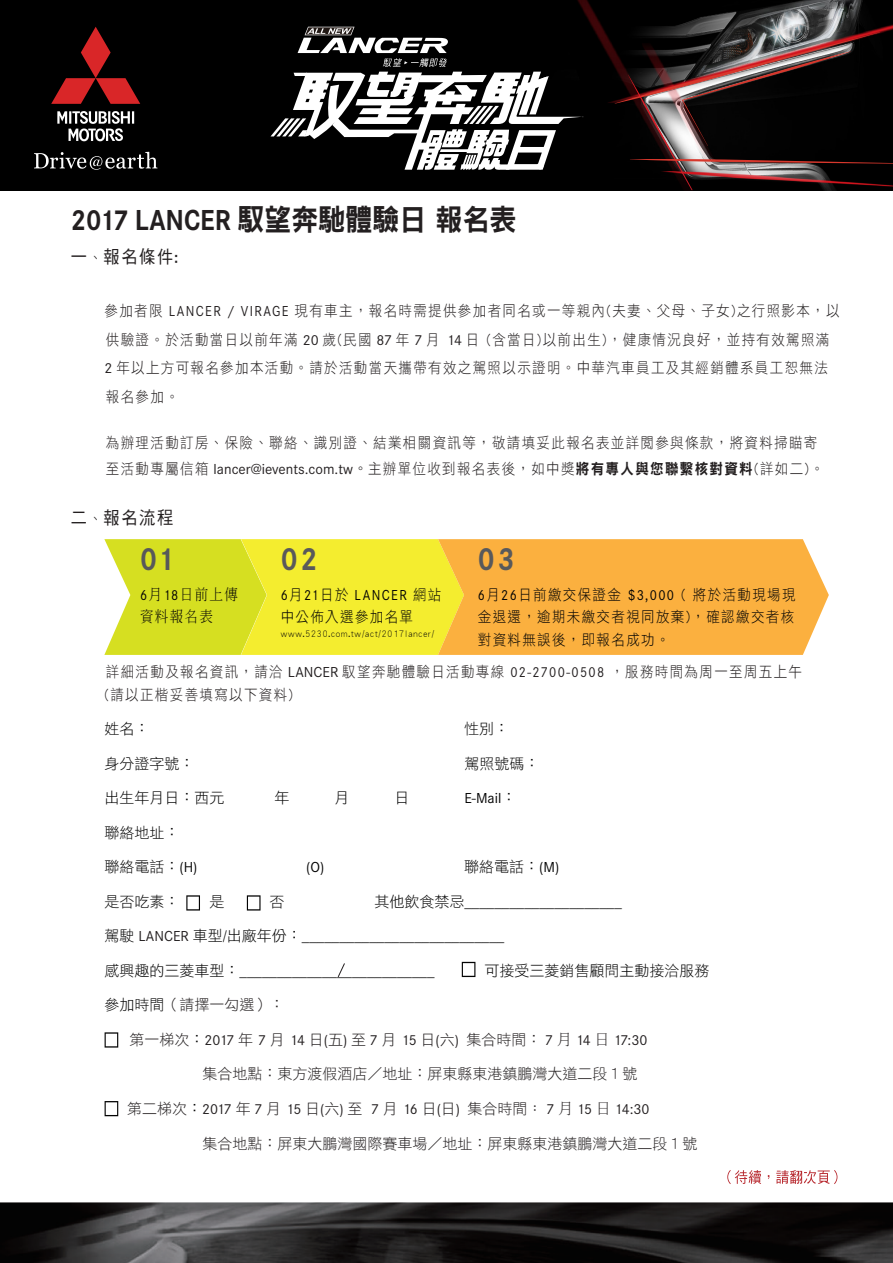
<style>
.page{position:relative;width:893px;height:1263px;background:#fff}
.page>*{position:absolute;margin:0;border:0;box-sizing:border-box;transform-origin:0 0}
.t1{font:700 33px "Corporate S";color:#59595b;scale:.9 1}
.t2{font:700 33px "Corporate S";color:#57585a;scale:.9 1}
.t3{font:700 30px "Corporate S";color:#231f20;scale:.9 1}
.t4{font:18px "DF Hei Std W5";letter-spacing:.1em;color:#231f20;scale:.9 1}
.t5{font:15px/28.5px "DF Hei Std W3";letter-spacing:.1em;color:#231f20;scale:.9 1}
.t6{font:15px "DF Hei Std W3";color:#030303}
.t7{font:15px "Corporate S";letter-spacing:-.055em;color:#231f20}
.t8{font:15px "DF Hei Std W3";color:#231f20}
.t9{font:15px/22.5px "DF Hei Std W3";color:#030303;text-align:justify;scale:.9 1}
.t10{font:15px "Corporate S";letter-spacing:.1em;color:#030303;scale:.9 1}
.t11{font:300 15px "Adobe Ming Std";letter-spacing:.1em;color:#030303;scale:.9 1}
.t12{font:15px "Corporate S";letter-spacing:.1em;color:#030303}
.t13{font:15px "DF Hei Std W3";letter-spacing:.1em;color:#030303;scale:.9 1}
.t14{font:9.75px "DF Hei Std W3";letter-spacing:.1em;color:#030303;scale:.9 1}
.s1{font-family:"DF Hei Std W9";font-weight:400}
.s2{font-family:"DF Hei Std W3";font-size:15px}
.s3{font-family:"Corporate S"}
.s4{font-family:"Adobe Ming Std";font-weight:300}
.s5{font-family:"DF Hei Std W9"}
.s6{font-family:"Corporate S";font-weight:400}
.s7{font-family:"DF Hei Std W3"}
.s8{font-family:"Corporate S";color:#231f20}
.s9{color:#030303}
.s10{font-family:"DF Hei Std W3";color:#030303}
</style>
<div class="page">
<div style="left:0;top:0;width:893px;height:190px;background:#000"></div>
<img style="left:331px;top:0;width:562px;height:117px">
<svg style="left:615px;top:32px;width:278px;height:158px"></svg>
<img style="left:0;top:895px;width:893px;height:368px">
<svg style="left:105px;top:1032px;width:13px;height:15px"></svg>
<svg style="left:105px;top:1101px;width:13px;height:15px"></svg>
<svg style="left:462px;top:962px;width:13px;height:15px"></svg>
<svg style="left:186px;top:895px;width:14px;height:15px"></svg>
<svg style="left:247px;top:895px;width:14px;height:15px"></svg>
<svg style="left:337px;top:962px;width:8px;height:16px"></svg>
<svg style="left:271px;top:27px;width:312px;height:143px"></svg>
<svg style="left:34px;top:152px;width:123px;height:18px"></svg>
<svg style="left:51px;top:27px;width:89px;height:77px"></svg>
<svg style="left:57px;top:111px;width:77px;height:30px"></svg>
<svg style="left:104px;top:539px;width:334px;height:116px;background:#e8e832"></svg>
<svg style="left:438px;top:539px;width:391px;height:116px;background:#fab445"></svg>
<h2 class="t3" style="left:71px;top:202px;width:497px">2017 LANCER <span class="s1">馭望奔馳體驗日 報名表</span></h2>
<p class="t4" style="left:71px;top:247px;width:120px">一<span class="s2">、</span>報名條件:</p>
<p class="t5" style="left:105px;top:297px;width:818px">參加者限 <span class="s3">LANCER / VIRAGE</span> 現有車主，報名時需提供參加者同名或一等親內(夫妻、父母、子女)之行照影本，以供驗證。於活動當日以前年滿 <span class="s3">20</span> 歲(民國 <span class="s3">87</span> 年 <span class="s3">7</span> 月 <span class="s3">14</span> 日 (含當日)以前出生)，健康情況良好，並持有效駕照滿<span class="s3">2</span> 年以上方可報名參加本活動。請於活動當天攜帶有效之駕照以示證明。中華汽車員工及其經銷體系員工恕無法報名參加。</p>
<p class="t5" style="left:106px;top:430px;width:799px;line-height:25.5px">為辦理活動訂房、保險、聯絡、識別證、結業相關資訊等，敬請填妥此報名表並詳閱參與條款，將資料掃瞄寄至活動專屬信箱 <span class="s3">lancer@ievents.com.tw</span><span class="s4">。</span>主辦單位收到報名表後，如中獎<span class="s5">將有專人與您聯繫核對資料</span>(詳如二)。</p>
<p class="t4" style="left:71px;top:508px;width:115px">二<span class="s2">、</span>報名流程</p>
<h1 class="t2" style="left:140px;top:540px;width:40px">01</h1>
<p class="t11" style="left:140px;top:586px;width:110px"><span class="s6">6</span>月<span class="s6">18</span>日前上傳</p>
<p class="t11" style="left:140px;top:608px;width:82px">資料報名表</p>
<h1 class="t1" style="left:281px;top:540px;width:42px">02</h1>
<p class="t10" style="left:281px;top:586px;width:180px">6<span class="s7">月</span>21<span class="s7">日於</span> LANCER <span class="s7">網站</span></p>
<p class="t13" style="left:281px;top:609px;width:148px">中公佈入選參加名單</p>
<p class="t14" style="left:281px;top:628px;width:172px">www.5230.com.tw/act/2017lancer/</p>
<h1 class="t1" style="left:478px;top:540px;width:42px">03</h1>
<p class="t9" style="left:478px;top:583px;width:355px"><span class="s3">6</span>月<span class="s3">26</span>日前繳交保證金 <span class="s3">$3,000</span> ( 將於活動現場現金退還，逾期未繳交者視同放棄)，確認繳交者核對資料無誤後，即報名成功。</p>
<p class="t5" style="left:105px;top:660px;width:776px;line-height:22.8px">詳細活動及報名資訊，請洽 <span class="s3">LANCER</span> 馭望奔馳體驗日活動專線 <span class="s3">02-2700-0508</span> ，服務時間為周一至周五上午(請以正楷妥善填寫以下資料)</p>
<p class="t6" style="left:105px;top:721px;width:46px">姓名：</p>
<p class="t6" style="left:464px;top:721px;width:46px">性別：</p>
<p class="t6" style="left:105px;top:755px;width:91px">身分證字號：</p>
<p class="t6" style="left:464px;top:755px;width:76px">駕照號碼：</p>
<p class="t6" style="left:105px;top:790px;width:121px">出生年月日：西元</p>
<p class="t6" style="left:275px;top:790px;width:16px">年</p>
<p class="t6" style="left:334px;top:790px;width:16px">月</p>
<p class="t6" style="left:394px;top:790px;width:16px">日</p>
<p class="t12" style="left:464px;top:790px;width:54px">E-Mail<span class="s7">：</span></p>
<p class="t6" style="left:105px;top:824px;width:76px">聯絡地址：</p>
<p class="t6" style="left:105px;top:859px;width:94px">聯絡電話：<span class="s3">(H)</span></p>
<p class="t12" style="left:306px;top:859px;width:20px">(O)</p>
<p class="t6" style="left:464px;top:859px;width:97px">聯絡電話：<span class="s3">(M)</span></p>
<p class="t6" style="left:105px;top:893px;width:76px">是否吃素：</p>
<p class="t6" style="left:210px;top:893px;width:16px">是</p>
<p class="t6" style="left:270px;top:893px;width:16px">否</p>
<p class="t6" style="left:374px;top:893px;width:249px">其他飲食禁忌_____________________</p>
<p class="t6" style="left:105px;top:928px;width:401px">駕駛 <span class="s8">LANCER</span> 車型/出廠年份：___________________________</p>
<p class="t6" style="left:105px;top:962px;width:331px">感興趣的三菱車型：__________________________</p>
<p class="t6" style="left:485px;top:962px;width:226px">可接受三菱銷售顧問主動接洽服務</p>
<p class="t8" style="left:105px;top:997px;width:181px"><span class="s9">參加時間</span>（請擇一勾選）：</p>
<p class="t7" style="left:130px;top:1031px;width:519px"><span class="s7">第一梯次</span><span class="s10">：</span>2017 <span class="s7">年</span> 7 <span class="s7">月</span> 14 <span class="s7">日</span>(<span class="s7">五</span>) <span class="s7">至</span> 7 <span class="s7">月</span> 15 <span class="s7">日</span>(<span class="s7">六</span>) <span class="s7">集合時間：</span> 7 <span class="s4">月</span> 14 <span class="s4">日</span> 17:30</p>
<p class="t8" style="left:202px;top:1066px;width:436px">集合地點：東方渡假酒店／地址：屏東縣東港鎮鵬灣大道二段１號</p>
<p class="t7" style="left:127px;top:1100px;width:524px"><span class="s7">第二梯次</span><span class="s10">：</span>2017 <span class="s7">年</span> 7 <span class="s7">月</span> 15 <span class="s7">日</span>(<span class="s7">六</span>) <span class="s7">至</span> 7 <span class="s7">月</span> 16 <span class="s7">日</span>(<span class="s7">日</span>) <span class="s7">集合時間</span><span class="s4">：</span> 7 <span class="s4">月</span> 15 <span class="s4">日</span> 14:30</p>
<p class="t8" style="left:202px;top:1135px;width:496px">集合地點：屏東大鵬灣國際賽車場／地址：屏東縣東港鎮鵬灣大道二段１號</p>
</div>
